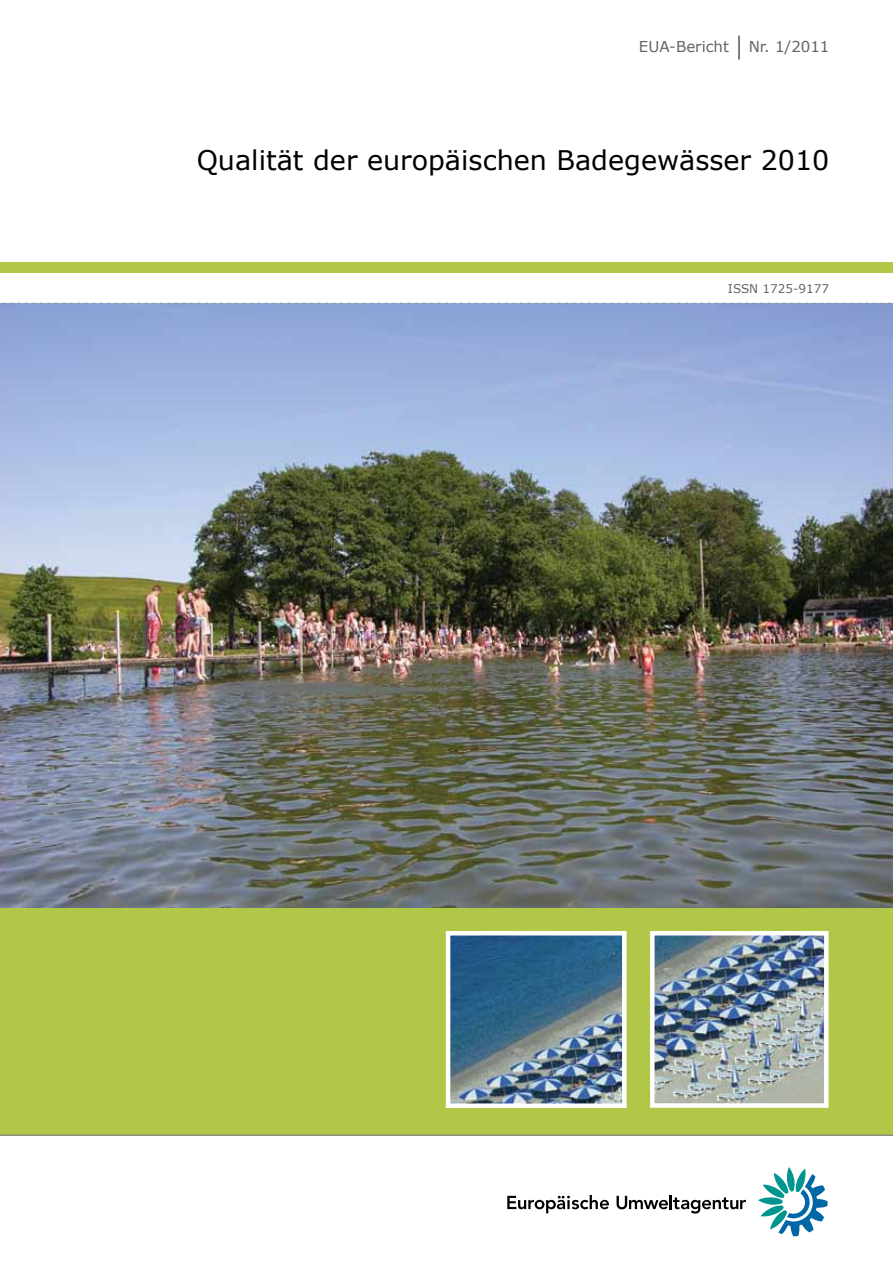
<style>
.page{position:relative;width:893px;height:1263px;background:#fff}
.page>*{position:absolute;margin:0;border:0;box-sizing:border-box;transform-origin:0 0}
.t1{font:27px "Verdana";color:#000}
.t2{font:15px "Verdana";color:#636466}
.t3{font:12px "Verdana";color:#636466}
</style>
<div class="page">
<div style="left:0;top:901px;width:893px;height:234px;background:#b1c748"></div>
<img style="left:0;top:304px;width:893px;height:604px">
<svg style="left:507px;top:1195px;width:102px;height:18px"></svg>
<svg style="left:617px;top:1195px;width:129px;height:18px"></svg>
<svg style="left:758px;top:1167px;width:69px;height:69px"></svg>
<svg style="left:739px;top:36px;width:1px;height:24px"></svg>
<div style="left:0;top:263px;width:893px;height:10px;background:#b1c748"></div>
<svg style="left:0;top:303px;width:893px;height:1px"></svg>
<hr style="left:0;top:1135px;width:893px;height:1px;background:#636466">
<img style="left:655px;top:936px;width:168px;height:167px">
<div style="left:650px;top:931px;width:178px;height:177px;border:4px solid #fff"></div>
<img style="left:451px;top:936px;width:171px;height:167px">
<div style="left:446px;top:931px;width:181px;height:177px;border:4px solid #fff"></div>
<p class="t2" style="left:639px;top:37px;width:92px">EUA-Bericht</p>
<p class="t2" style="left:749px;top:37px;width:82px">Nr. 1/2011</p>
<p class="t1" style="left:197px;top:143px;width:634px">Qualität der europäischen Badegewässer 2010</p>
<p class="t3" style="left:728px;top:281px;width:103px">ISSN 1725-9177</p>
</div>
